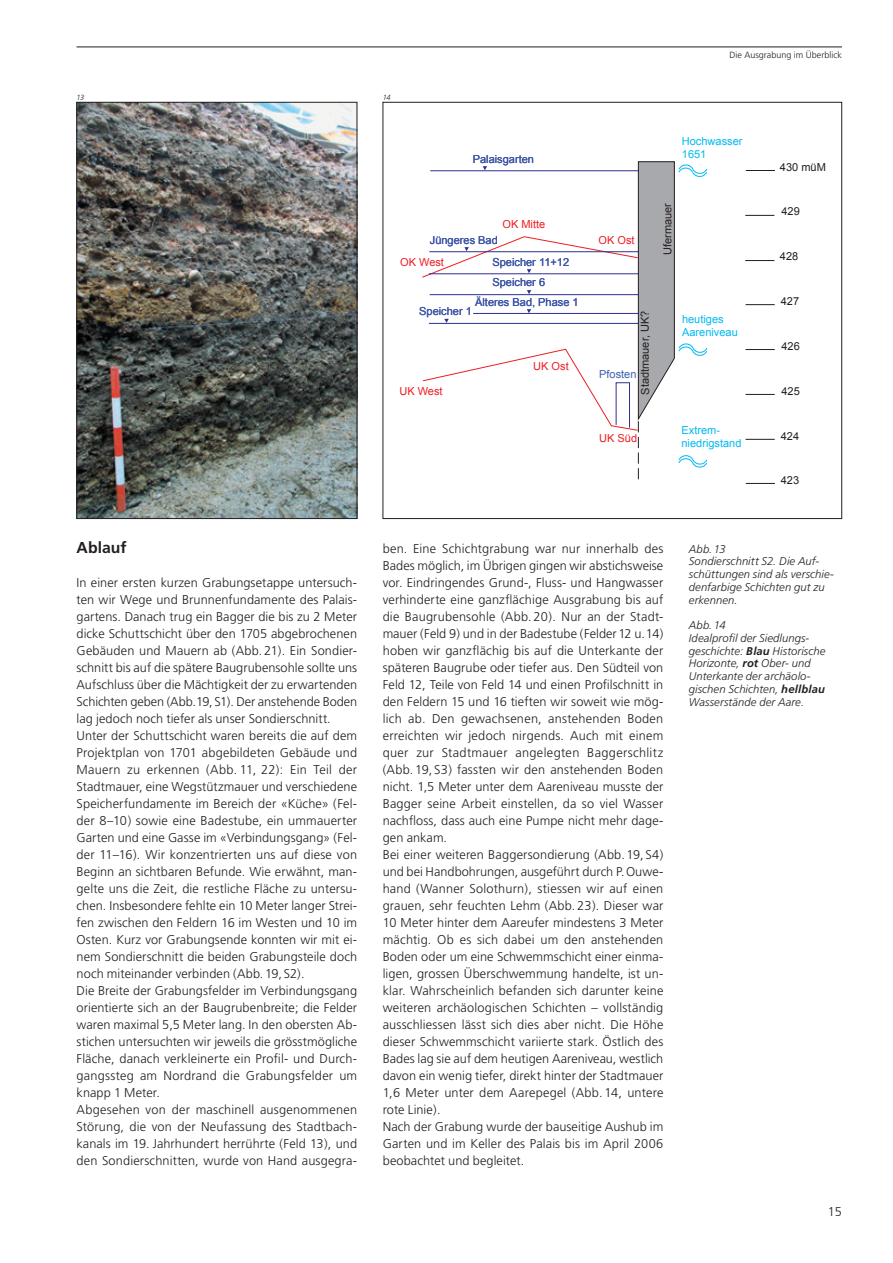
<style>
.page{position:relative;width:893px;height:1263px;background:#fff}
.page>*{position:absolute;margin:0;border:0;box-sizing:border-box;transform-origin:0 0}
.t1{font:700 15.75px "Frutiger";color:#231f20}
.t2{font:300 12.75px/17px "Frutiger";letter-spacing:.01em;color:#231f20}
.t3{font:italic 300 11.25px/12.8px "Frutiger";letter-spacing:.01em;color:#231f20}
.t4{font:11.1px "Arial";color:#231f20}
.t5{font:10.95px/22px "Arial";color:#2e3092}
.t6{font:10.95px/13.2px "Arial";color:#00baf1}
.t7{font:10.95px "Arial";color:#ee1d23}
.t8{font:10.95px "Arial";color:#231f20}
.t9{font:10.95px "Arial";color:#3c5eab}
.t10{font:300 9px "Frutiger";color:#231f20}
.t11{font:italic 300 7.5px "Frutiger";color:#231f20}
.s1{font-weight:700}
</style>
<div class="page">
<hr style="left:77px;top:47px;width:765px;height:1px;background:#231f20">
<img style="left:79px;top:104px;width:276px;height:413px">
<div style="left:77px;top:102px;width:280px;height:417px;border:1px solid #231f20"></div>
<svg style="left:746px;top:170px;width:29px;height:1px"></svg>
<svg style="left:746px;top:483px;width:29px;height:1px"></svg>
<hr style="left:745px;top:439px;width:30px;height:1px;background:#231f20">
<hr style="left:745px;top:349px;width:30px;height:1px;background:#231f20">
<hr style="left:745px;top:304px;width:30px;height:1px;background:#231f20">
<svg style="left:745px;top:260px;width:29px;height:1px"></svg>
<hr style="left:745px;top:394px;width:30px;height:1px;background:#231f20">
<svg style="left:745px;top:215px;width:29px;height:1px"></svg>
<svg style="left:422px;top:161px;width:286px;height:319px"></svg>
<p class="t11" style="left:77px;top:93px;width:9px">13</p>
<p class="t11" style="left:383px;top:93px;width:10px">14</p>
<p class="t5" style="left:473px;top:148px;width:63px">Palaisgarten</p>
<p class="t7" style="left:502px;top:217px;width:44px">OK Mitte</p>
<p class="t5" style="left:492px;top:229px;width:78px;text-indent:-63px">Jüngeres Bad<br>Speicher 11+12</p>
<p class="t5" style="left:419px;top:300px;width:54px">Speicher 1</p>
<p class="t7" style="left:400px;top:256px;width:45px">OK West</p>
<p class="t5" style="left:475px;top:273px;width:105px;line-height:19.5px;text-indent:17px">Speicher 6<br>Älteres Bad, Phase 1</p>
<p class="t7" style="left:399px;top:385px;width:45px">UK West</p>
<p class="t7" style="left:533px;top:360px;width:37px">UK Ost</p>
<p class="t10" style="left:729px;top:50px;width:114px">Die Ausgrabung im Überblick</p>
<p class="t7" style="left:598px;top:234px;width:38px">OK Ost</p>
<p class="t6" style="left:682px;top:134px;width:62px">Hochwasser<br>1651</p>
<p class="t4" style="left:661px;top:255px;width:54px;rotate:-90deg">Ufermauer</p>
<p class="t4" style="left:639px;top:395px;width:85px;rotate:-90deg">Stadtmauer, UK?</p>
<p class="t9" style="left:599px;top:368px;width:39px">Pfosten</p>
<p class="t7" style="left:599px;top:432px;width:39px">UK Süd</p>
<p class="t6" style="left:682px;top:313px;width:57px">heutiges<br>Aareniveau</p>
<p class="t6" style="left:681px;top:423px;width:62px">Extrem&shy;niedrigstand</p>
<p class="t8" style="left:780px;top:161px;width:47px">430 müM</p>
<p class="t8" style="left:781px;top:205px;width:20px">429</p>
<p class="t8" style="left:780px;top:250px;width:20px">428</p>
<p class="t8" style="left:781px;top:295px;width:20px">427</p>
<p class="t8" style="left:781px;top:340px;width:20px">426</p>
<p class="t8" style="left:781px;top:385px;width:20px">425</p>
<p class="t8" style="left:781px;top:430px;width:20px">424</p>
<p class="t8" style="left:781px;top:474px;width:20px">423</p>
<p class="t1" style="left:77px;top:538px;width:52px">Ablauf</p>
<p class="t2" style="left:77px;top:574px;width:282px">In einer ersten kurzen Grabungsetappe untersuch&shy;ten wir Wege und Brunnenfundamente des Palais&shy;gartens. Danach trug ein Bagger die bis zu 2 Meter dicke Schuttschicht über den 1705 abgebrochenen Gebäuden und Mauern ab (Abb. 21). Ein Sondier&shy;schnitt bis auf die spätere Baugrubensohle sollte uns Aufschluss über die Mächtigkeit der zu erwartenden Schichten geben (Abb.19, S1). Der anstehende Boden lag jedoch noch tiefer als unser Sondierschnitt.<br>Unter der Schuttschicht waren bereits die auf dem Projektplan von 1701 abgebildeten Gebäude und Mauern zu erkennen (Abb. 11, 22): Ein Teil der Stadtmauer, eine Wegstützmauer und verschiedene Speicherfundamente im Bereich der «Küche» (Fel&shy;der 8–10) sowie eine Badestube, ein ummauerter Garten und eine Gasse im «Verbindungsgang» (Fel&shy;der 11–16). Wir konzentrierten uns auf diese von Beginn an sichtbaren Befunde. Wie erwähnt, man&shy;gelte uns die Zeit, die restliche Fläche zu untersu&shy;chen. Insbesondere fehlte ein 10 Meter langer Strei&shy;fen zwischen den Feldern 16 im Westen und 10 im Osten. Kurz vor Grabungsende konnten wir mit ei&shy;nem Sondierschnitt die beiden Grabungsteile doch noch miteinander verbinden (Abb.19,S2).<br>Die Breite der Grabungsfelder im Verbindungsgang orientierte sich an der Baugrubenbreite; die Felder waren maximal 5,5 Meter lang. In den obersten Ab&shy;stichen untersuchten wir jeweils die grösstmögliche Fläche, danach verkleinerte ein Profil- und Durch&shy;gangssteg am Nordrand die Grabungsfelder um knapp 1 Meter.<br>Abgesehen von der maschinell ausgenommenen Störung, die von der Neufassung des Stadtbach&shy;kanals im 19. Jahrhundert herrührte (Feld 13), und den Sondierschnitten, wurde von Hand ausgegra-</p>
<p class="t2" style="left:383px;top:540px;width:282px">ben. Eine Schichtgrabung war nur innerhalb des Bades möglich, im Übrigen gingen wir abstichsweise vor. Eindringendes Grund-, Fluss- und Hangwasser verhinderte eine ganzflächige Ausgrabung bis auf die Baugrubensohle (Abb. 20). Nur an der Stadt&shy;mauer (Feld 9) und in der Badestube (Felder 12 u.14) hoben wir ganzflächig bis auf die Unterkante der späteren Baugrube oder tiefer aus. Den Südteil von Feld 12, Teile von Feld 14 und einen Profilschnitt in den Feldern 15 und 16 tieften wir soweit wie mög&shy;lich ab. Den gewachsenen, anstehenden Boden erreichten wir jedoch nirgends. Auch mit einem quer zur Stadtmauer angelegten Baggerschlitz (Abb. 19, S3) fassten wir den anstehenden Boden nicht. 1,5 Meter unter dem Aareniveau musste der Bagger seine Arbeit einstellen, da so viel Wasser nachfloss, dass auch eine Pumpe nicht mehr dage&shy;gen ankam.<br>Bei einer weiteren Baggersondierung (Abb.19, S4) und bei Handbohrungen, ausgeführt durch P. Ouwe&shy;hand (Wanner Solothurn), stiessen wir auf einen grauen, sehr feuchten Lehm (Abb. 23). Dieser war 10 Meter hinter dem Aareufer mindestens 3 Meter mächtig. Ob es sich dabei um den anstehenden Boden oder um eine Schwemmschicht einer einma&shy;ligen, grossen Überschwemmung handelte, ist un&shy;klar. Wahrscheinlich befanden sich darunter keine weiteren archäologischen Schichten – vollständig ausschliessen lässt sich dies aber nicht. Die Höhe dieser Schwemmschicht variierte stark. Östlich des Bades lag sie auf dem heutigen Aareniveau, westlich davon ein wenig tiefer, direkt hinter der Stadtmauer 1,6 Meter unter dem Aarepegel (Abb. 14, untere rote Linie).<br>Nach der Grabung wurde der bauseitige Aushub im Garten und im Keller des Palais bis im April 2006 beobachtet und begleitet.</p>
<p class="t3" style="left:689px;top:543px;width:147px">Abb.13<br>Sondierschnitt S2. Die Auf&shy;schüttungen sind als verschie&shy;denfarbige Schichten gut zu erkennen.</p>
<p class="t3" style="left:689px;top:619px;width:138px">Abb.14<br>Idealprofil der Siedlungs&shy;geschichte: <span class="s1">Blau</span> Historische<br>Horizonte, <span class="s1">rot</span> Ober- und<br>Unterkante der archäolo&shy;gischen Schichten, <span class="s1">hellblau<br></span>Wasserstände der Aare.</p>
<p class="t2" style="left:828px;top:1203px;width:16px">15</p>
</div>
